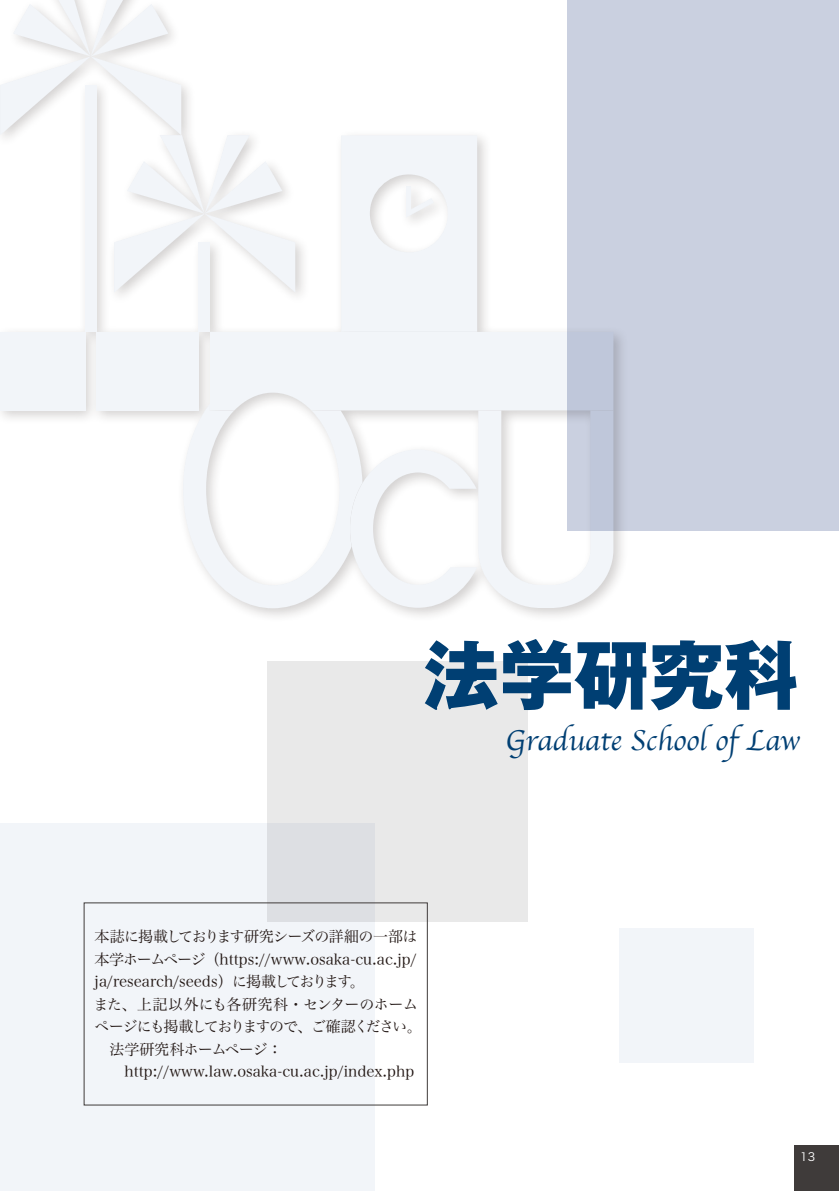
<style>
.page{position:relative;width:840px;height:1191px;background:#fff}
.page>*{position:absolute;margin:0;border:0;box-sizing:border-box;transform-origin:0 0}
.t1{font:800 74.8px "Gothic MB101 Pro";color:#003f73}
.t2{font:30px "Apple Chancery";color:#003f73}
.t3{font:15px/22.6px "Hira Min Pro W3";color:#231815}
.t4{font:11.4px "Hira Kaku Pro W3";color:#fff}
</style>
<div class="page">
<div style="left:794px;top:1145px;width:44px;height:46px;background:#3f3b3a"></div>
<div style="left:619px;top:928px;width:134px;height:134px;background:#f2f5f9"></div>
<div style="left:567px;top:1px;width:271px;height:529px;background:#cad0e0"></div>
<div style="left:0;top:824px;width:374px;height:367px;background:#f2f5f9"></div>
<div style="left:267px;top:661px;width:261px;height:260px;background:#e9e9e9"></div>
<div style="left:0;top:1px;width:631px;height:626px;background:#231815;opacity:.2"></div>
<svg style="left:0;top:1px;width:613px;height:607px"></svg>
<div style="left:199px;top:243px;width:11px;height:89px;background:#f2f5f9"></div>
<h1 class="t1" style="left:424px;top:612px;width:376px">法学研究科</h1>
<h2 class="t2" style="left:505px;top:716px;width:295px">Graduate School of Law</h2>
<p class="t3" style="left:93px;top:923px;width:329px">本誌に掲載しております研究シーズの詳細の一部は本学ホームページ（https://www.osaka-cu.ac.jp/ ja/research/seeds）に掲載しております。<br>また、上記以外にも各研究科・センターのホームページにも掲載しておりますので、ご確認ください。　法学研究科ホームページ：<br>　　http://www.law.osaka-cu.ac.jp/index.php</p>
<p class="t4" style="left:799px;top:1146px;width:16px">13</p>
</div>
